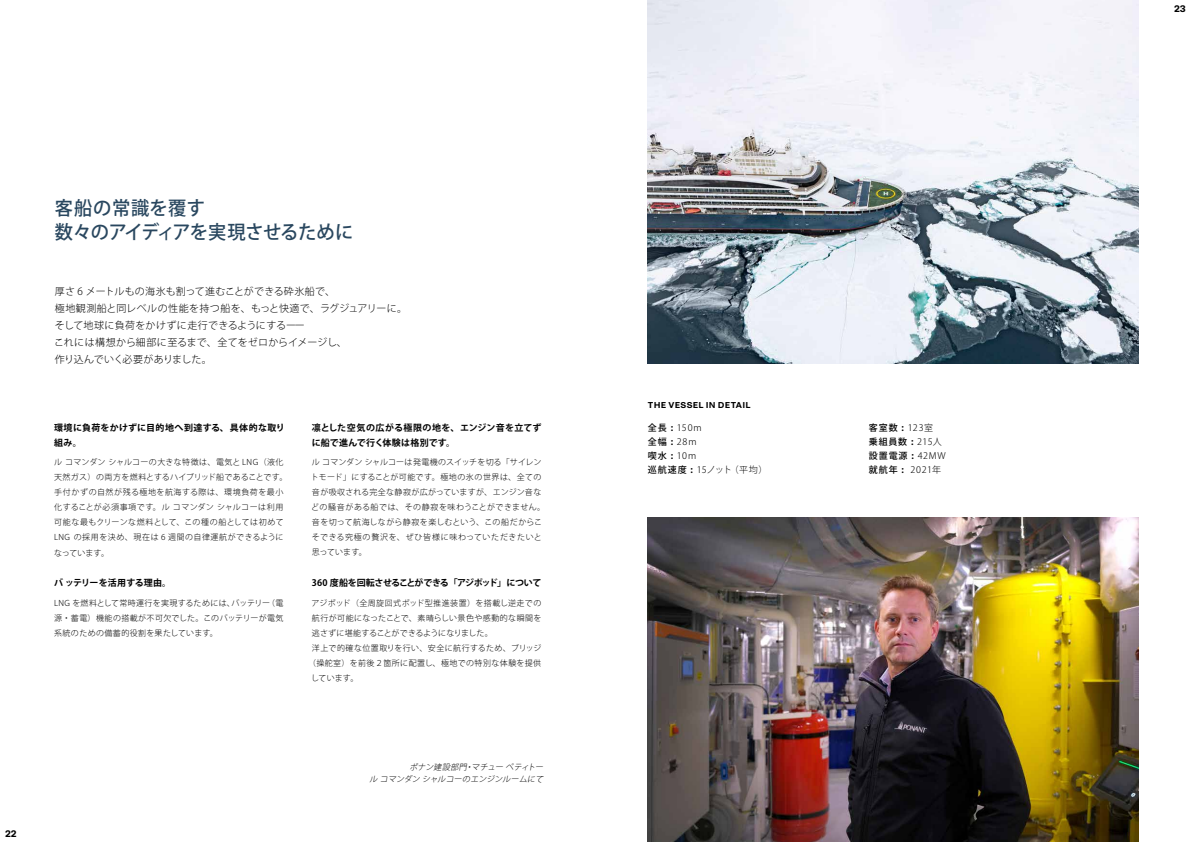
<style>
.page{position:relative;width:1191px;height:842px;background:#fff}
.page>*{position:absolute;margin:0;border:0;box-sizing:border-box;transform-origin:0 0}
.t1{font:500 19px/24px "Koz Go Pro";color:#29475f;scale:.96 1}
.t2{font:300 10px/17px "Koz Go Pro";letter-spacing:.02em;color:#000}
.t3{font:9.5px "Grtsk Variable";color:#000}
.t4{font:300 9px/14px "Koz Go Pro";letter-spacing:.055em;color:#000}
.t5{font:700 9px/15px "Koz Go Pro";letter-spacing:.01em;color:#000}
.t6{font:700 9px/15px "Koz Go Pro";letter-spacing:.04em;color:#000}
.t7{font:700 9px "Koz Go Pro";letter-spacing:-.04em;color:#000}
.t8{font:8.5px "Grtsk Variable";letter-spacing:.03em;color:#000}
.t9{font:300 8px/15px "Koz Go Pro";letter-spacing:.05em;color:#000}
.t10{font:italic 300 8px/12px "Koz Go Pro";color:#000;text-align:right}
.t11{font:300 8px "Koz Go Pro";letter-spacing:-.03em;color:#000}
.s1{font-weight:500}
.s2{font-weight:700}
</style>
<div class="page">
<img style="left:648px;top:0;width:490px;height:364px">
<img style="left:648px;top:517px;width:490px;height:325px">
<p class="t3" style="left:5px;top:828px;width:13px">22</p>
<h1 class="t1" style="left:55px;top:197px;width:312px">客船の常識を覆す<br>数々のアイディアを実現させるために</h1>
<p class="t2" style="left:54px;top:283px;width:354px">厚さ 6 メートルもの海氷も割って進むことができる砕氷船で、<br>極地観測船と同レベルの性能を持つ船を、もっと快適で、ラグジュアリーに。そして地球に負荷をかけずに走行できるようにするーー<br>これには構想から細部に至るまで、全てをゼロからイメージし、<br>作り込んでいく必要がありました。</p>
<p class="t6" style="left:54px;top:420px;width:232px">環境に負荷をかけずに目的地へ到達する、具体的な取り組み。</p>
<p class="t9" style="left:54px;top:455px;width:235px">ル コマンダン シャルコーの大きな特徴は、電気と LNG（液化天然ガス）の両方を燃料とするハイブリッド船であることです。手付かずの自然が残る極地を航海する際は、環境負荷を最小化することが必須事項です。ル コマンダン シャルコーは利用可能な最もクリーンな燃料として、この種の船としては初めて<br>LNG の採用を決め、現在は 6 週間の自律運航ができるようになっています。</p>
<p class="t5" style="left:54px;top:576px;width:119px">バッテリーを活用する理由。</p>
<p class="t9" style="left:54px;top:596px;width:231px;text-align:justify">LNG を燃料として常時運行を実現するためには、バッテリー（電源・蓄電）機能の搭載が不可欠でした。このバッテリーが電気系統のための備蓄的役割を果たしています。</p>
<p class="t5" style="left:312px;top:420px;width:231px">凛とした空気の広がる極限の地を、エンジン音を立てずに船で進んで行く体験は格別です。</p>
<p class="t9" style="left:311px;top:455px;width:236px">ル コマンダン シャルコーは発電機のスイッチを切る「サイレントモード」にすることが可能です。極地の氷の世界は、全ての音が吸収される完全な静寂が広がっていますが、エンジン音などの騒音がある船では、その静寂を味わうことができません。音を切って航海しながら静寂を楽しむという、この船だからこそできる究極の贅沢を、ぜひ皆様に味わっていただきたいと思っています。</p>
<p class="t7" style="left:312px;top:577px;width:231px">360 度船を回転させることができる「アジポッド」について</p>
<p class="t9" style="left:311px;top:596px;width:231px">アジポッド（全周旋回式ポッド型推進装置）を搭載し逆走での</p>
<p class="t9" style="left:312px;top:611px;width:231px">航行が可能になったことで、素晴らしい景色や感動的な瞬間を</p>
<p class="t11" style="left:312px;top:628px;width:182px">逃さずに堪能することができるようになりました。</p>
<p class="t9" style="left:312px;top:641px;width:231px">洋上で的確な位置取りを行い、安全に航行するため、ブリッジ</p>
<p class="t9" style="left:308px;top:656px;width:235px">（操舵室）を前後２箇所に配置し、極地での特別な体験を提供</p>
<p class="t9" style="left:311px;top:671px;width:49px">しています。</p>
<p class="t10" style="left:369px;top:761px;width:177px">ポナン建設部門・マチュー ペティトー<br>ル コマンダン シャルコーのエンジンルームにて</p>
<p class="t8" style="left:648px;top:400px;width:104px">THE VESSEL IN DETAIL</p>
<p class="t4" style="left:648px;top:420px;width:121px"><span class="s1">全長</span> <span class="s2">:</span> 150m<br><span class="s1">全幅</span> <span class="s2">:</span> 28m<br><span class="s1">喫水</span> <span class="s2">:</span> 10m<br><span class="s1">巡航速度</span> <span class="s2">:</span> 15ノット（平均）</p>
<p class="t4" style="left:869px;top:420px;width:78px"><span class="s1">客室数</span> <span class="s2">:</span> 123室<br><span class="s1">乗組員数</span> <span class="s2">:</span> 215人<span class="s1">設置電源</span> <span class="s2">:</span> 42MW<span class="s1">就航年</span> <span class="s2">:</span> 2021年</p>
<p class="t3" style="left:1174px;top:3px;width:13px">23</p>
</div>
